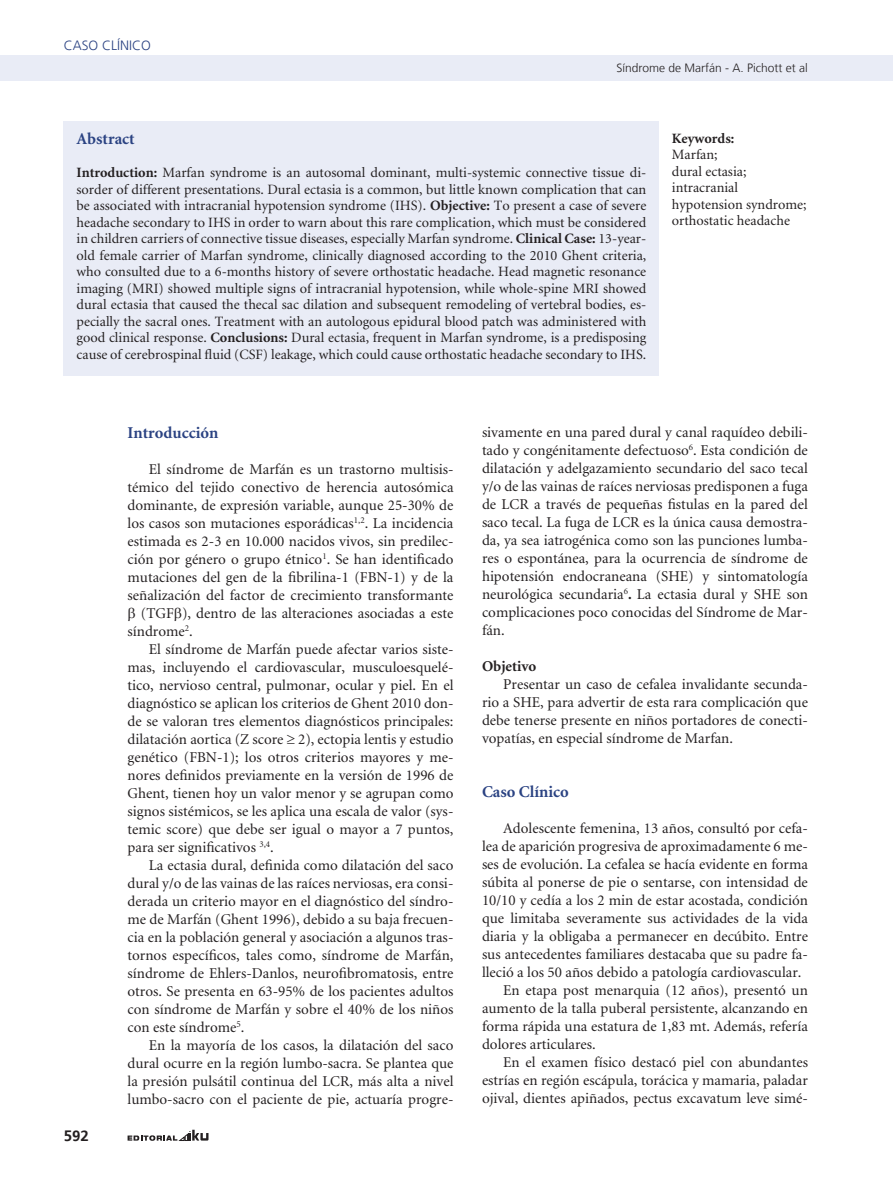
<style>
.page{position:relative;width:893px;height:1191px;background:#fff}
.page>*{position:absolute;margin:0;border:0;box-sizing:border-box;transform-origin:0 0}
._6-subtitulo{font:700 16.5px "Minion";color:#2a4282}
._1-texto{font:15px/18px "Minion";color:#231f20;text-align:justify}
._6-subtitulo_2{font:700 15px "Minion";color:#231f20}
.t1{font:700 15px "Frutiger LT";color:#231f20}
._5-resumen{font:14.25px/16.5px "Minion";color:#231f20}
._5-resumen-2{font:700 14.25px "Minion";color:#231f20}
.t2{font:300 13.5px "Frutiger LT";color:#2a4282}
._3-datos_autores-doi{font:300 12px "Frutiger LT";color:#231f20}
.s1{font-weight:700}
</style>
<div class="page">
<div style="left:0;top:55px;width:893px;height:26px;background:#e9ecf6"></div>
<svg style="left:128px;top:1129px;width:81px;height:11px"></svg>
<div style="left:64px;top:121px;width:595px;height:254px;background:#e9ecf6"></div>
<p class="t2" style="left:64px;top:38px;width:19px">Caso</p>
<p class="t2" style="left:102px;top:38px;width:17px">Clínico</p>
<p class="_3-datos_autores-doi" style="left:617px;top:61px;width:193px">Síndrome de Marfán - A. Pichott et al</p>
<p class="_6-subtitulo" style="left:77px;top:130px;width:60px">Abstract</p>
<p class="_5-resumen" style="left:77px;top:165px;width:571px;text-align:justify"><span class="s1">Introduction:</span> Marfan syndrome is an autosomal dominant, multi-systemic connective tissue di&shy;sorder of different presentations. Dural ectasia is a common, but little known complication that can be associated with intracranial hypotension syndrome (IHS). <span class="s1">Objective:</span> To present a case of severe headache secondary to IHS in order to warn about this rare complication, which must be considered in children carriers of connective tissue diseases, especially Marfan syndrome. <span class="s1">Clinical Case:</span> 13-year&shy;old female carrier of Marfan syndrome, clinically diagnosed according to the 2010 Ghent criteria, who consulted due to a 6-months history of severe orthostatic headache. Head magnetic resonance imaging (MRI) showed multiple signs of intracranial hypotension, while whole-spine MRI showed dural ectasia that caused the thecal sac dilation and subsequent remodeling of vertebral bodies, es&shy;pecially the sacral ones. Treatment with an autologous epidural blood patch was administered with good clinical response. <span class="s1">Conclusions:</span> Dural ectasia, frequent in Marfan syndrome, is a predisposing cause of cerebrospinal fluid (CSF) leakage, which could cause orthostatic headache secondary to IHS.</p>
<p class="_5-resumen-2" style="left:672px;top:131px;width:64px">Keywords:</p>
<p class="_5-resumen" style="left:672px;top:147px;width:136px">Marfan;<br>dural ectasia; intracranial hypotension syndrome; orthostatic headache</p>
<p class="t1" style="left:64px;top:1127px;width:27px">592</p>
<p class="_6-subtitulo" style="left:128px;top:424px;width:92px">Introducción</p>
<p class="_1-texto" style="left:149px;top:460px;width:306px">El síndrome de Marfán es un trastorno multisis-</p>
<p class="_1-texto" style="left:128px;top:478px;width:327px">témico del tejido conectivo de herencia autosómica</p>
<p class="_1-texto" style="left:128px;top:496px;width:327px">dominante, de expresión variable, aunque 25-30% de</p>
<p class="_1-texto" style="left:128px;top:514px;width:327px">los casos son mutaciones esporádicas<sup>1,2</sup>. La incidencia</p>
<p class="_1-texto" style="left:128px;top:532px;width:327px">estimada es 2-3 en 10.000 nacidos vivos, sin predilec-</p>
<p class="_1-texto" style="left:128px;top:550px;width:327px">ción por género o grupo étnico<sup>1</sup>. Se han identificado</p>
<p class="_1-texto" style="left:128px;top:568px;width:327px">mutaciones del gen de la fibrilina-1 (FBN-1) y de la</p>
<p class="_1-texto" style="left:128px;top:586px;width:327px">señalización del factor de crecimiento transformante</p>
<p class="_1-texto" style="left:141px;top:604px;width:314px">(TGF ), dentro de las alteraciones asociadas a este</p>
<p class="_1-texto" style="left:128px;top:622px;width:67px">síndrome<sup>2</sup>.</p>
<p class="_1-texto" style="left:128px;top:640px;width:327px;text-indent:21px">El síndrome de Marfán puede afectar varios siste&shy;mas, incluyendo el cardiovascular, musculoesquelé&shy;tico, nervioso central, pulmonar, ocular y piel. En el diagnóstico se aplican los criterios de Ghent 2010 don&shy;de se valoran tres elementos diagnósticos principales: dilatación aortica (Z score ≥ 2), ectopia lentis y estudio genético (FBN-1); los otros criterios mayores y me&shy;nores definidos previamente en la versión de 1996 de Ghent, tienen hoy un valor menor y se agrupan como signos sistémicos, se les aplica una escala de valor (sys&shy;temic score) que debe ser igual o mayor a 7 puntos, para ser significativos <sup>3,4</sup>.</p>
<p class="_1-texto" style="left:128px;top:856px;width:327px;text-indent:21px">La ectasia dural, definida como dilatación del saco dural y/o de las vainas de las raíces nerviosas, era consi&shy;derada un criterio mayor en el diagnóstico del síndro&shy;me de Marfán (Ghent 1996), debido a su baja frecuen&shy;cia en la población general y asociación a algunos tras&shy;tornos específicos, tales como, síndrome de Marfán, síndrome de Ehlers-Danlos, neurofibromatosis, entre otros. Se presenta en 63-95% de los pacientes adultos con síndrome de Marfán y sobre el 40% de los niños con este síndrome<sup>5</sup>.</p>
<p class="_1-texto" style="left:128px;top:1036px;width:327px;text-indent:21px">En la mayoría de los casos, la dilatación del saco dural ocurre en la región lumbo-sacra. Se plantea que la presión pulsátil continua del LCR, más alta a nivel lumbo-sacro con el paciente de pie, actuaría progre-</p>
<p class="_1-texto" style="left:482px;top:423px;width:327px">sivamente en una pared dural y canal raquídeo debili&shy;tado y congénitamente defectuoso<sup>6</sup>. Esta condición de dilatación y adelgazamiento secundario del saco tecal y/o de las vainas de raíces nerviosas predisponen a fuga de LCR a través de pequeñas fistulas en la pared del saco tecal. La fuga de LCR es la única causa demostra&shy;da, ya sea iatrogénica como son las punciones lumba&shy;res o espontánea, para la ocurrencia de síndrome de hipotensión endocraneana (SHE) y sintomatología neurológica secundaria<sup>6</sup><span class="s1">.</span> La ectasia dural y SHE son complicaciones poco conocidas del Síndrome de Mar&shy;fán.</p>
<p class="_6-subtitulo_2" style="left:482px;top:658px;width:56px">Objetivo</p>
<p class="_1-texto" style="left:482px;top:675px;width:327px;text-indent:21px">Presentar un caso de cefalea invalidante secunda&shy;rio a SHE, para advertir de esta rara complicación que debe tenerse presente en niños portadores de conecti&shy;vopatías, en especial síndrome de Marfan.</p>
<p class="_6-subtitulo" style="left:482px;top:783px;width:88px">Caso Clínico</p>
<p class="_1-texto" style="left:482px;top:819px;width:327px;text-indent:21px">Adolescente femenina, 13 años, consultó por cefa&shy;lea de aparición progresiva de aproximadamente 6 me&shy;ses de evolución. La cefalea se hacía evidente en forma súbita al ponerse de pie o sentarse, con intensidad de 10/10 y cedía a los 2 min de estar acostada, condición que limitaba severamente sus actividades de la vida diaria y la obligaba a permanecer en decúbito. Entre sus antecedentes familiares destacaba que su padre fa&shy;lleció a los 50 años debido a patología cardiovascular.</p>
<p class="_1-texto" style="left:482px;top:981px;width:327px;text-indent:21px">En etapa post menarquia (12 años), presentó un aumento de la talla puberal persistente, alcanzando en forma rápida una estatura de 1,83 mt. Además, refería dolores articulares.</p>
<p class="_1-texto" style="left:482px;top:1053px;width:327px;text-indent:21px">En el examen físico destacó piel con abundantes estrías en región escápula, torácica y mamaria, paladar ojival, dientes apiñados, pectus excavatum leve simé-</p>
</div>
